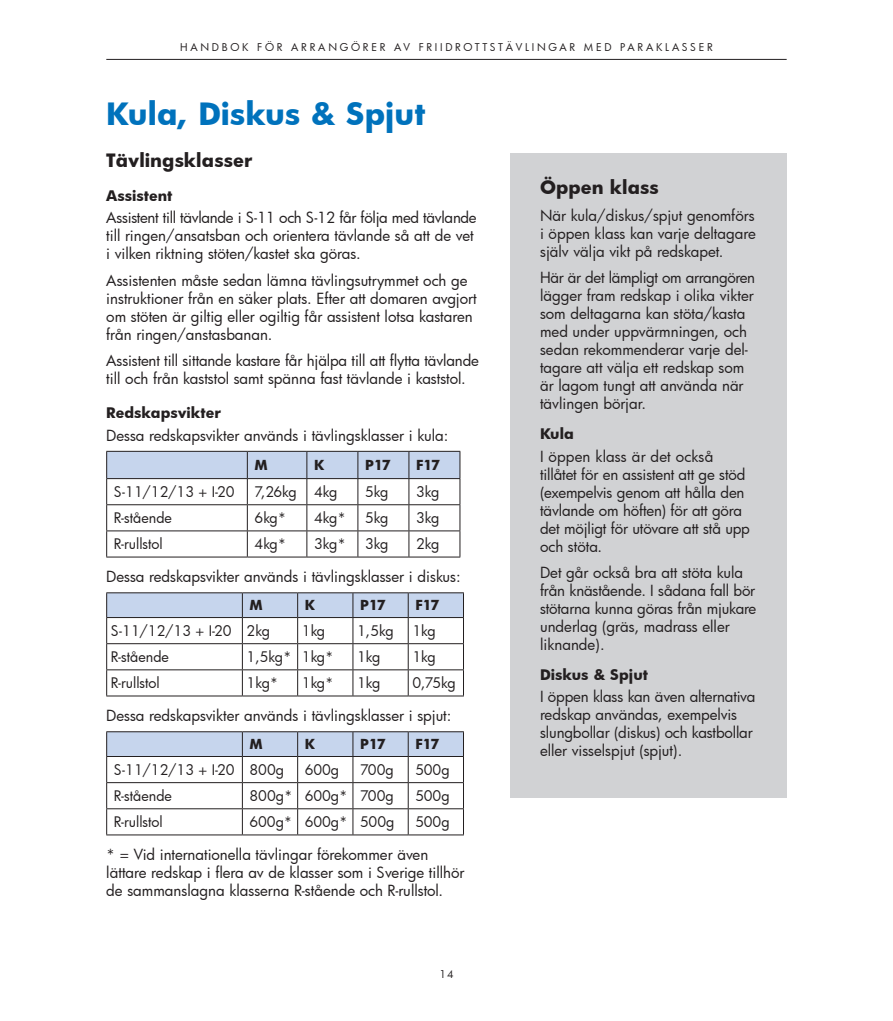
<style>
.page{position:relative;width:893px;height:1021px;background:#fff}
.page>*{position:absolute;margin:0;border:0;box-sizing:border-box;transform-origin:0 0}
.Rubrik_2{font:700 30px "Futura";color:#0072bc}
.Rubrik_3{font:700 18px "Futura";color:#231f20}
.Brödtext{font:15px/18px "Futura";letter-spacing:-.005em;color:#231f20}
.Brödtext-2{font:14.25px "Futura";color:#231f20}
.Rubrik_4{font:700 14.25px "Futura";color:#231f20}
.Brödtext-3{font:700 13.5px "Futura";letter-spacing:-.05em;color:#231f20}
.Sidtopp{font:10.5px "Futura";letter-spacing:.26em;color:#231f20}
.Sidnummer{font:10.5px "Futura";color:#231f20}
</style>
<div class="page">
<div style="left:510px;top:153px;width:277px;height:644px;background:#d1d2d4"></div>
<svg style="left:106px;top:451px;width:355px;height:105px"></svg>
<hr style="left:106px;top:556px;width:141px;height:1px;background:#231f20">
<hr style="left:247px;top:556px;width:60px;height:1px;background:#231f20">
<hr style="left:307px;top:556px;width:51px;height:1px;background:#231f20">
<hr style="left:358px;top:556px;width:51px;height:1px;background:#231f20">
<hr style="left:409px;top:556px;width:51px;height:1px;background:#231f20">
<hr style="left:106px;top:592px;width:136px;height:1px;background:#231f20">
<hr style="left:242px;top:592px;width:56px;height:1px;background:#231f20">
<hr style="left:298px;top:592px;width:55px;height:1px;background:#231f20">
<hr style="left:353px;top:592px;width:55px;height:1px;background:#231f20">
<hr style="left:408px;top:592px;width:56px;height:1px;background:#231f20">
<svg style="left:106px;top:593px;width:358px;height:102px"></svg>
<hr style="left:106px;top:695px;width:136px;height:1px;background:#231f20">
<hr style="left:242px;top:695px;width:56px;height:1px;background:#231f20">
<hr style="left:298px;top:695px;width:55px;height:1px;background:#231f20">
<hr style="left:353px;top:695px;width:55px;height:1px;background:#231f20">
<hr style="left:408px;top:695px;width:56px;height:1px;background:#231f20">
<svg style="left:106px;top:731px;width:358px;height:103px"></svg>
<hr style="left:106px;top:834px;width:136px;height:1px;background:#231f20">
<hr style="left:242px;top:834px;width:56px;height:1px;background:#231f20">
<hr style="left:298px;top:834px;width:55px;height:1px;background:#231f20">
<hr style="left:353px;top:834px;width:55px;height:1px;background:#231f20">
<hr style="left:408px;top:834px;width:56px;height:1px;background:#231f20">
<hr style="left:106px;top:59px;width:681px;height:1px;background:#231f20">
<p class="Sidtopp" style="left:180px;top:40px;width:534px">HANDBOK FÖR ARRANGÖRER AV FRIIDROTTSTÄVLINGAR MED PARAKLASSER</p>
<p class="Rubrik_2" style="left:106px;top:93px;width:320px">Kula, Diskus &amp; Spjut</p>
<p class="Rubrik_3" style="left:106px;top:147px;width:147px">Tävlingsklasser</p>
<p class="Rubrik_4" style="left:106px;top:186px;width:68px">Assistent</p>
<p class="Brödtext" style="left:106px;top:208px;width:372px">Assistent till tävlande i S-11 och S-12 får följa med tävlande till ringen/ansatsban och orientera tävlande så att de vet i vilken riktning stöten/kastet ska göras.</p>
<p class="Brödtext" style="left:106px;top:271px;width:372px">Assistenten måste sedan lämna tävlingsutrymmet och ge instruktioner från en säker plats. Efter att domaren avgjort om stöten är giltig eller ogiltig får assistent lotsa kastaren från ringen/anstasbanan.</p>
<p class="Brödtext" style="left:106px;top:351px;width:374px">Assistent till sittande kastare får hjälpa till att flytta tävlande till och från kaststol samt spänna fast tävlande i kaststol.</p>
<p class="Rubrik_4" style="left:106px;top:403px;width:116px">Redskapsvikter</p>
<p class="Brödtext" style="left:106px;top:426px;width:344px">Dessa redskapsvikter används i tävlingsklasser i kula:</p>
<p class="Brödtext-3" style="left:255px;top:455px;width:15px">M</p>
<p class="Brödtext-3" style="left:314px;top:455px;width:12px">K</p>
<p class="Brödtext-3" style="left:365px;top:455px;width:28px">P17</p>
<p class="Brödtext-3" style="left:416px;top:455px;width:26px">F17</p>
<p class="Brödtext-2" style="left:114px;top:482px;width:122px">S-11/12/13 + I-20</p>
<p class="Brödtext-2" style="left:255px;top:482px;width:44px">7,26kg</p>
<p class="Brödtext-2" style="left:314px;top:482px;width:25px">4kg</p>
<p class="Brödtext-2" style="left:365px;top:482px;width:25px">5kg</p>
<p class="Brödtext-2" style="left:416px;top:482px;width:25px">3kg</p>
<p class="Brödtext-2" style="left:114px;top:508px;width:60px">R-stående</p>
<p class="Brödtext-2" style="left:255px;top:508px;width:33px">6kg*</p>
<p class="Brödtext-2" style="left:314px;top:508px;width:33px">4kg*</p>
<p class="Brödtext-2" style="left:365px;top:508px;width:25px">5kg</p>
<p class="Brödtext-2" style="left:416px;top:508px;width:25px">3kg</p>
<p class="Brödtext-2" style="left:114px;top:534px;width:50px">R-rullstol</p>
<p class="Brödtext-2" style="left:255px;top:534px;width:33px">4kg*</p>
<p class="Brödtext-2" style="left:314px;top:534px;width:33px">3kg*</p>
<p class="Brödtext-2" style="left:365px;top:534px;width:25px">3kg</p>
<p class="Brödtext-2" style="left:416px;top:534px;width:25px">2kg</p>
<p class="Brödtext" style="left:106px;top:567px;width:356px">Dessa redskapsvikter används i tävlingsklasser i diskus:</p>
<p class="Brödtext-3" style="left:250px;top:595px;width:15px">M</p>
<p class="Brödtext-3" style="left:305px;top:595px;width:12px">K</p>
<p class="Brödtext-3" style="left:360px;top:595px;width:28px">P17</p>
<p class="Brödtext-3" style="left:415px;top:595px;width:26px">F17</p>
<p class="Brödtext-2" style="left:111px;top:621px;width:122px">S-11/12/13 + I-20</p>
<p class="Brödtext-2" style="left:247px;top:621px;width:25px">2kg</p>
<p class="Brödtext-2" style="left:302px;top:621px;width:25px">1kg</p>
<p class="Brödtext-2" style="left:357px;top:621px;width:38px">1,5kg</p>
<p class="Brödtext-2" style="left:412px;top:621px;width:25px">1kg</p>
<p class="Brödtext-2" style="left:111px;top:647px;width:60px">R-stående</p>
<p class="Brödtext-2" style="left:247px;top:647px;width:46px">1,5kg*</p>
<p class="Brödtext-2" style="left:302px;top:647px;width:33px">1kg*</p>
<p class="Brödtext-2" style="left:357px;top:647px;width:25px">1kg</p>
<p class="Brödtext-2" style="left:412px;top:647px;width:25px">1kg</p>
<p class="Brödtext-2" style="left:111px;top:673px;width:50px">R-rullstol</p>
<p class="Brödtext-2" style="left:247px;top:673px;width:33px">1kg*</p>
<p class="Brödtext-2" style="left:302px;top:673px;width:33px">1kg*</p>
<p class="Brödtext-2" style="left:357px;top:673px;width:25px">1kg</p>
<p class="Brödtext-2" style="left:412px;top:673px;width:45px">0,75kg</p>
<p class="Brödtext" style="left:106px;top:706px;width:347px">Dessa redskapsvikter används i tävlingsklasser i spjut:</p>
<p class="Brödtext-3" style="left:250px;top:734px;width:15px">M</p>
<p class="Brödtext-3" style="left:305px;top:734px;width:12px">K</p>
<p class="Brödtext-3" style="left:360px;top:734px;width:28px">P17</p>
<p class="Brödtext-3" style="left:415px;top:734px;width:26px">F17</p>
<p class="Brödtext-2" style="left:114px;top:760px;width:122px">S-11/12/13 + I-20</p>
<p class="Brödtext-2" style="left:250px;top:760px;width:36px">800g</p>
<p class="Brödtext-2" style="left:305px;top:760px;width:36px">600g</p>
<p class="Brödtext-2" style="left:360px;top:760px;width:35px">700g</p>
<p class="Brödtext-2" style="left:415px;top:760px;width:36px">500g</p>
<p class="Brödtext-2" style="left:114px;top:786px;width:60px">R-stående</p>
<p class="Brödtext-2" style="left:250px;top:786px;width:44px">800g*</p>
<p class="Brödtext-2" style="left:305px;top:786px;width:44px">600g*</p>
<p class="Brödtext-2" style="left:360px;top:786px;width:35px">700g</p>
<p class="Brödtext-2" style="left:415px;top:786px;width:36px">500g</p>
<p class="Brödtext-2" style="left:114px;top:812px;width:50px">R-rullstol</p>
<p class="Brödtext-2" style="left:250px;top:812px;width:44px">600g*</p>
<p class="Brödtext-2" style="left:305px;top:812px;width:44px">600g*</p>
<p class="Brödtext-2" style="left:360px;top:812px;width:36px">500g</p>
<p class="Brödtext-2" style="left:415px;top:812px;width:36px">500g</p>
<p class="Brödtext" style="left:106px;top:845px;width:360px">* = Vid internationella tävlingar förekommer även lättare redskap i flera av de klasser som i Sverige tillhör de sammanslagna klasserna R-stående och R-rullstol.</p>
<p class="Sidnummer" style="left:439px;top:966px;width:15px">14</p>
<p class="Rubrik_3" style="left:540px;top:175px;width:120px">Öppen klass</p>
<p class="Brödtext" style="left:540px;top:206px;width:217px;text-align:justify">När kula/diskus/spjut genomförs i öppen klass kan varje deltagare själv välja vikt på redskapet.</p>
<p class="Brödtext" style="left:540px;top:268px;width:217px">Här är det lämpligt om arrangören lägger fram redskap i olika vikter som deltagarna kan stöta/kasta med under uppvärmningen, och sedan rekommenderar varje del&shy;tagare att välja ett redskap som är lagom tungt att använda när tävlingen börjar.</p>
<p class="Rubrik_4" style="left:540px;top:424px;width:35px">Kula</p>
<p class="Brödtext" style="left:540px;top:447px;width:211px">I öppen klass är det också tillåtet för en assistent att ge stöd (exempelvis genom att hålla den tävlande om höften) för att göra det möjligt för utövare att stå upp och stöta.</p>
<p class="Brödtext" style="left:540px;top:563px;width:218px">Det går också bra att stöta kula från knästående. I sådana fall bör stötarna kunna göras från mjukare underlag (gräs, madrass eller liknande).</p>
<p class="Rubrik_4" style="left:540px;top:664px;width:109px">Diskus &amp; Spjut</p>
<p class="Brödtext" style="left:540px;top:687px;width:217px">I öppen klass kan även alternativa redskap användas, exempelvis slungbollar (diskus) och kastbollar eller visselspjut (spjut).</p>
</div>
